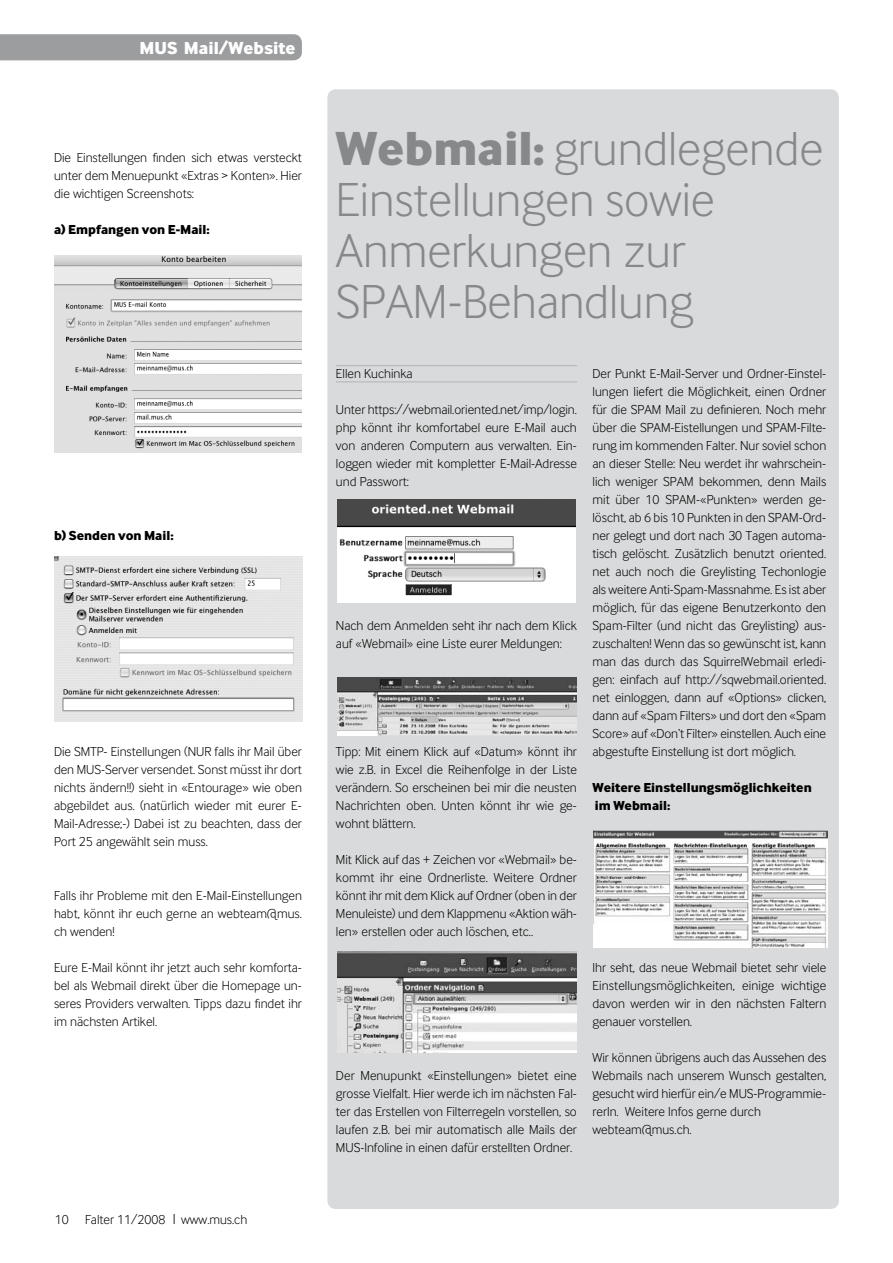
<style>
.page{position:relative;width:893px;height:1263px;background:#fff}
.page>*{position:absolute;margin:0;border:0;box-sizing:border-box;transform-origin:0 0}
.t1{font:49.5px/51px "Inter Face Da Ma Lt";color:#87888a}
.t2{font:700 18px "Inter Face Da Ma Lt";color:#fff}
.t3{font:13.5px/18px "Inter Face Da Ma Lt";color:#000;text-align:justify}
.t4{font:700 13.5px/18px "Inter Face Da Ma Lt";color:#000}
.s1{font-size:15px}
.s2{font-weight:700}
</style>
<div class="page">
<div style="left:0;top:34px;width:302px;height:26px;background:#9c9d9f"></div>
<div style="left:327px;top:89px;width:512px;height:1120px;background:#d9dadb;border-radius:9px"></div>
<img style="left:54px;top:255px;width:248px;height:198px">
<img style="left:54px;top:557px;width:248px;height:164px">
<hr style="left:336px;top:382px;width:241px;height:1px;background:#b1b3b4">
<hr style="left:336px;top:365px;width:241px;height:1px;background:#b1b3b4">
<img style="left:337px;top:499px;width:239px;height:103px">
<img style="left:337px;top:677px;width:240px;height:59px">
<img style="left:337px;top:952px;width:240px;height:101px">
<img style="left:594px;top:830px;width:233px;height:118px">
<h2 class="t2" style="left:140px;top:37px;width:157px">MUS Mail/Website</h2>
<p class="t3" style="left:54px;top:148px;width:249px">Die Einstellungen finden sich etwas versteckt unter dem Menuepunkt «Extras &gt; Konten». Hier die wichtigen Screenshots:</p>
<p class="t4" style="left:54px;top:220px;width:157px">a) Empfangen von E-Mail:</p>
<p class="t4" style="left:54px;top:526px;width:121px">b) Senden von Mail:</p>
<p class="t3" style="left:54px;top:742px;width:249px">Die SMTP- Einstellungen (NUR falls ihr Mail über den MUS-Server versendet. Sonst müsst ihr dort nichts ändern!!) sieht in «Entourage» wie oben abgebildet aus. (natürlich wieder mit eurer E-Mail-Adresse;-) Dabei ist zu beachten, dass der Port 25 angewählt sein muss.</p>
<p class="t3" style="left:54px;top:886px;width:249px">Falls ihr Probleme mit den E-Mail-Einstellungen habt, könnt ihr euch gerne an webteam@mus. ch wenden!</p>
<p class="t3" style="left:54px;top:958px;width:249px">Eure E-Mail könnt ihr jetzt auch sehr komforta&shy;bel als Webmail direkt über die Homepage un&shy;seres Providers verwalten. Tipps dazu findet ihr im nächsten Artikel.</p>
<p class="t3" style="left:55px;top:1210px;width:15px">10</p>
<p class="t3" style="left:85px;top:1210px;width:164px">Falter 11/2008 <span class="s1">I</span> www.mus.ch</p>
<h1 class="t1" style="left:336px;top:123px;width:489px"><span class="s2">Webmail:</span> grundlegende<br>Einstellungen sowie<br>Anmerkungen zur<br>SPAM-Behandlung</h1>
<p class="t3" style="left:336px;top:364px;width:78px">Ellen Kuchinka</p>
<p class="t3" style="left:336px;top:400px;width:243px">Unter https://webmail.oriented.net/imp/login. php könnt ihr komfortabel eure E-Mail auch von anderen Computern aus verwalten. Ein&shy;loggen wieder mit kompletter E-Mail-Adresse und Passwort:</p>
<p class="t3" style="left:336px;top:616px;width:242px">Nach dem Anmelden seht ihr nach dem Klick auf «Webmail» eine Liste eurer Meldungen:</p>
<p class="t3" style="left:336px;top:742px;width:242px">Tipp: Mit einem Klick auf «Datum» könnt ihr wie z.B. in Excel die Reihenfolge in der Liste verändern. So erscheinen bei mir die neusten Nachrichten oben. Unten könnt ihr wie ge&shy;wohnt blättern.</p>
<p class="t3" style="left:336px;top:850px;width:242px">Mit Klick auf das + Zeichen vor «Webmail» be&shy;kommt ihr eine Ordnerliste. Weitere Ordner könnt ihr mit dem Klick auf Ordner (oben in der Menuleiste) und dem Klappmenu «Aktion wäh&shy;len» erstellen oder auch löschen, etc..</p>
<p class="t3" style="left:336px;top:1066px;width:242px">Der Menupunkt «Einstellungen» bietet eine grosse Vielfalt. Hier werde ich im nächsten Fal&shy;ter das Erstellen von Filterregeln vorstellen, so laufen z.B. bei mir automatisch alle Mails der MUS-Infoline in einen dafür erstellten Ordner.</p>
<p class="t3" style="left:592px;top:364px;width:235px">Der Punkt E-Mail-Server und Ordner-Einstel&shy;lungen liefert die Möglichkeit, einen Ordner für die SPAM Mail zu definieren. Noch mehr über die SPAM-Eistellungen und SPAM-Filte&shy;rung im kommenden Falter. Nur soviel schon an dieser Stelle: Neu werdet ihr wahrschein&shy;lich weniger SPAM bekommen, denn Mails mit über 10 SPAM-«Punkten» werden ge&shy;löscht, ab 6 bis 10 Punkten in den SPAM-Ord&shy;ner gelegt und dort nach 30 Tagen automa&shy;tisch gelöscht. Zusätzlich benutzt oriented. net auch noch die Greylisting Techonlogie als weitere Anti-Spam-Massnahme. Es ist aber möglich, für das eigene Benutzerkonto den Spam-Filter (und nicht das Greylisting) aus&shy;zuschalten! Wenn das so gewünscht ist, kann man das durch das SquirrelWebmail erledi&shy;gen: einfach auf http://sqwebmail.oriented. net einloggen, dann auf «Options» clicken, dann auf «Spam Filters» und dort den «Spam Score» auf «Don‘t Filter» einstellen. Auch eine abgestufte Einstellung ist dort möglich.</p>
<p class="t4" style="left:592px;top:778px;width:221px">Weitere Einstellungsmöglichkeiten im Webmail:</p>
<p class="t3" style="left:592px;top:958px;width:235px">Ihr seht, das neue Webmail bietet sehr viele Einstellungsmöglichkeiten, einige wichtige davon werden wir in den nächsten Faltern genauer vorstellen.</p>
<p class="t3" style="left:592px;top:1048px;width:235px;text-align:left">Wir können übrigens auch das Aussehen des Webmails nach unserem Wunsch gestalten, gesucht wird hierfür ein/e MUS-Programmie&shy;rerIn. Weitere Infos gerne durch webteam@mus.ch.</p>
</div>
